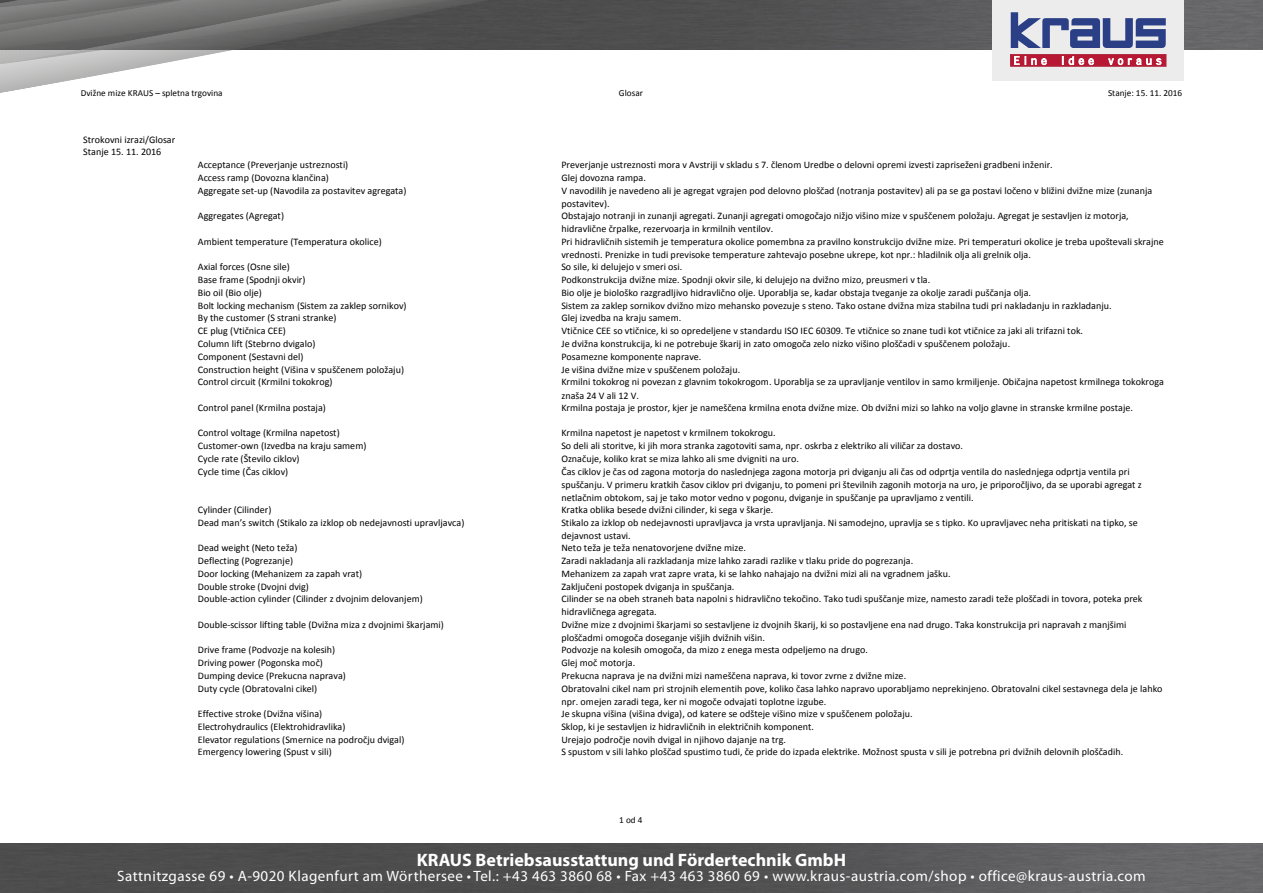
<style>
.page{position:relative;width:1263px;height:893px;background:#fff}
.page>*{position:absolute;margin:0;border:0;box-sizing:border-box;transform-origin:0 0}
.t1{font:700 18px "Myriad Pro";color:#fff}
.t2{font:15px "Myriad Pro";letter-spacing:.03em;color:#fff}
.t3{font:10.05px/13px "Calibri";letter-spacing:.005em;color:#000}
.t4{font:9.3px "Calibri";color:#000}
</style>
<div class="page">
<img style="left:0;top:844px;width:1263px;height:49px">
<img style="left:792px;top:0;width:471px;height:49px">
<svg style="left:0;top:0;width:792px;height:93px"></svg>
<div style="left:993px;top:0;width:191px;height:81px;background:#ececec"></div>
<svg style="left:1013px;top:56px;width:151px;height:8px"></svg>
<div style="left:1011px;top:54px;width:155px;height:12px;border:1px solid #ad2f42"></div>
<svg style="left:1011px;top:12px;width:155px;height:36px"></svg>
<svg style="left:1014px;top:56px;width:5px;height:9px"></svg>
<svg style="left:1032px;top:59px;width:14px;height:6px"></svg>
<svg style="left:1069px;top:57px;width:24px;height:8px"></svg>
<svg style="left:1109px;top:59px;width:52px;height:6px"></svg>
<p class="t4" style="left:81px;top:87px;width:143px">Dvižne mize KRAUS – spletna trgovina</p>
<p class="t4" style="left:619px;top:87px;width:25px">Glosar</p>
<p class="t4" style="left:1108px;top:87px;width:76px">Stanje: 15. 11. 2016</p>
<p class="t3" style="left:83px;top:133px;width:93px">Strokovni izrazi/Glosar<br>Stanje 15. 11. 2016</p>
<p class="t3" style="left:198px;top:158px;width:152px">Acceptance (Preverjanje ustreznosti)</p>
<p class="t3" style="left:561px;top:158px;width:493px">Preverjanje ustreznosti mora v Avstriji v skladu s 7. členom Uredbe o delovni opremi izvesti zapriseženi gradbeni inženir.</p>
<p class="t3" style="left:198px;top:171px;width:133px">Access ramp (Dovozna klančina)</p>
<p class="t3" style="left:561px;top:171px;width:86px">Glej dovozna rampa.</p>
<p class="t3" style="left:198px;top:184px;width:210px">Aggregate set-up (Navodila za postavitev agregata)</p>
<p class="t3" style="left:561px;top:184px;width:592px">V navodilih je navedeno ali je agregat vgrajen pod delovno ploščad (notranja postavitev) ali pa se ga postavi ločeno v bližini dvižne mize (zunanja postavitev).</p>
<p class="t3" style="left:198px;top:209px;width:88px">Aggregates (Agregat)</p>
<p class="t3" style="left:561px;top:209px;width:569px">Obstajajo notranji in zunanji agregati. Zunanji agregati omogočajo nižjo višino mize v spuščenem položaju. Agregat je sestavljen iz motorja, hidravlične črpalke, rezervoarja in krmilnih ventilov.</p>
<p class="t3" style="left:198px;top:235px;width:185px">Ambient temperature (Temperatura okolice)</p>
<p class="t3" style="left:561px;top:235px;width:604px">Pri hidravličnih sistemih je temperatura okolice pomembna za pravilno konstrukcijo dvižne mize. Pri temperaturi okolice je treba upoštevali skrajne vrednosti. Prenizke in tudi previsoke temperature zahtevajo posebne ukrepe, kot npr.: hladilnik olja ali grelnik olja.</p>
<p class="t3" style="left:198px;top:260px;width:93px">Axial forces (Osne sile)</p>
<p class="t3" style="left:561px;top:260px;width:122px">So sile, ki delujejo v smeri osi.</p>
<p class="t3" style="left:198px;top:273px;width:109px">Base frame (Spodnji okvir)</p>
<p class="t3" style="left:561px;top:273px;width:370px">Podkonstrukcija dvižne mize. Spodnji okvir sile, ki delujejo na dvižno mizo, preusmeri v tla.</p>
<p class="t3" style="left:198px;top:286px;width:66px">Bio oil (Bio olje)</p>
<p class="t3" style="left:561px;top:286px;width:471px">Bio olje je biološko razgradljivo hidravlično olje. Uporablja se, kadar obstaja tveganje za okolje zaradi puščanja olja.</p>
<p class="t3" style="left:198px;top:299px;width:210px">Bolt locking mechanism (Sistem za zaklep sornikov)</p>
<p class="t3" style="left:561px;top:299px;width:552px">Sistem za zaklep sornikov dvižno mizo mehansko povezuje s steno. Tako ostane dvižna miza stabilna tudi pri nakladanju in razkladanju.</p>
<p class="t3" style="left:198px;top:312px;width:140px">By the customer (S strani stranke)</p>
<p class="t3" style="left:561px;top:312px;width:121px">Glej izvedba na kraju samem.</p>
<p class="t3" style="left:198px;top:324px;width:90px">CE plug (Vtičnica CEE)</p>
<p class="t3" style="left:561px;top:324px;width:523px">Vtičnice CEE so vtičnice, ki so opredeljene v standardu ISO IEC 60309. Te vtičnice so znane tudi kot vtičnice za jaki ali trifazni tok.</p>
<p class="t3" style="left:198px;top:337px;width:119px">Column lift (Stebrno dvigalo)</p>
<p class="t3" style="left:561px;top:337px;width:450px">Je dvižna konstrukcija, ki ne potrebuje škarij in zato omogoča zelo nizko višino ploščadi v spuščenem položaju.</p>
<p class="t3" style="left:198px;top:350px;width:107px">Component (Sestavni del)</p>
<p class="t3" style="left:561px;top:350px;width:142px">Posamezne komponente naprave.</p>
<p class="t3" style="left:198px;top:363px;width:208px">Construction height (Višina v spuščenem položaju)</p>
<p class="t3" style="left:561px;top:363px;width:180px">Je višina dvižne mize v spuščenem položaju.</p>
<p class="t3" style="left:198px;top:376px;width:136px">Control circuit (Krmilni tokokrog)</p>
<p class="t3" style="left:561px;top:376px;width:604px">Krmilni tokokrog ni povezan z glavnim tokokrogom. Uporablja se za upravljanje ventilov in samo krmiljenje. Običajna napetost krmilnega tokokroga znaša 24 V ali 12 V.</p>
<p class="t3" style="left:198px;top:401px;width:130px">Control panel (Krmilna postaja)</p>
<p class="t3" style="left:561px;top:401px;width:573px">Krmilna postaja je prostor, kjer je nameščena krmilna enota dvižne mize. Ob dvižni mizi so lahko na voljo glavne in stranske krmilne postaje.</p>
<p class="t3" style="left:198px;top:426px;width:143px">Control voltage (Krmilna napetost)</p>
<p class="t3" style="left:561px;top:426px;width:216px">Krmilna napetost je napetost v krmilnem tokokrogu.</p>
<p class="t3" style="left:198px;top:439px;width:170px">Customer-own (Izvedba na kraju samem)</p>
<p class="t3" style="left:561px;top:439px;width:403px">So deli ali storitve, ki jih mora stranka zagotoviti sama, npr. oskrba z elektriko ali viličar za dostavo.</p>
<p class="t3" style="left:198px;top:452px;width:103px">Cycle rate (Število ciklov)</p>
<p class="t3" style="left:561px;top:452px;width:239px">Označuje, koliko krat se miza lahko ali sme dvigniti na uro.</p>
<p class="t3" style="left:198px;top:465px;width:92px">Cycle time (Čas ciklov)</p>
<p class="t3" style="left:561px;top:465px;width:582px">Čas ciklov je čas od zagona motorja do naslednjega zagona motorja pri dviganju ali čas od odprtja ventila do naslednjega odprtja ventila pri spuščanju. V primeru kratkih časov ciklov pri dviganju, to pomeni pri številnih zagonih motorja na uro, je priporočljivo, da se uporabi agregat z netlačnim obtokom, saj je tako motor vedno v pogonu, dviganje in spuščanje pa upravljamo z ventili.</p>
<p class="t3" style="left:198px;top:503px;width:75px">Cylinder (Cilinder)</p>
<p class="t3" style="left:561px;top:503px;width:213px">Kratka oblika besede dvižni cilinder, ki sega v škarje.</p>
<p class="t3" style="left:198px;top:516px;width:268px">Dead man’s switch (Stikalo za izklop ob nedejavnosti upravljavca)</p>
<p class="t3" style="left:561px;top:516px;width:578px">Stikalo za izklop ob nedejavnosti upravljavca ja vrsta upravljanja. Ni samodejno, upravlja se s tipko. Ko upravljavec neha pritiskati na tipko, se dejavnost ustavi.</p>
<p class="t3" style="left:198px;top:541px;width:101px">Dead weight (Neto teža)</p>
<p class="t3" style="left:561px;top:541px;width:186px">Neto teža je teža nenatovorjene dvižne mize.</p>
<p class="t3" style="left:198px;top:554px;width:97px">Deflecting (Pogrezanje)</p>
<p class="t3" style="left:561px;top:554px;width:353px">Zaradi nakladanja ali razkladanja mize lahko zaradi razlike v tlaku pride do pogrezanja.</p>
<p class="t3" style="left:198px;top:567px;width:166px">Door locking (Mehanizem za zapah vrat)</p>
<p class="t3" style="left:561px;top:567px;width:391px">Mehanizem za zapah vrat zapre vrata, ki se lahko nahajajo na dvižni mizi ali na vgradnem jašku.</p>
<p class="t3" style="left:198px;top:580px;width:113px">Double stroke (Dvojni dvig)</p>
<p class="t3" style="left:561px;top:580px;width:174px">Zaključeni postopek dviganja in spuščanja.</p>
<p class="t3" style="left:198px;top:592px;width:226px">Double-action cylinder (Cilinder z dvojnim delovanjem)</p>
<p class="t3" style="left:561px;top:592px;width:582px">Cilinder se na obeh straneh bata napolni s hidravlično tekočino. Tako tudi spuščanje mize, namesto zaradi teže ploščadi in tovora, poteka prek hidravličnega agregata.</p>
<p class="t3" style="left:198px;top:618px;width:248px">Double-scissor lifting table (Dvižna miza z dvojnimi škarjami)</p>
<p class="t3" style="left:561px;top:618px;width:566px">Dvižne mize z dvojnimi škarjami so sestavljene iz dvojnih škarij, ki so postavljene ena nad drugo. Taka konstrukcija pri napravah z manjšimi ploščadmi omogoča doseganje višjih dvižnih višin.</p>
<p class="t3" style="left:198px;top:643px;width:139px">Drive frame (Podvozje na kolesih)</p>
<p class="t3" style="left:561px;top:643px;width:308px">Podvozje na kolesih omogoča, da mizo z enega mesta odpeljemo na drugo.</p>
<p class="t3" style="left:198px;top:656px;width:127px">Driving power (Pogonska moč)</p>
<p class="t3" style="left:561px;top:656px;width:75px">Glej moč motorja.</p>
<p class="t3" style="left:198px;top:669px;width:150px">Dumping device (Prekucna naprava)</p>
<p class="t3" style="left:561px;top:669px;width:346px">Prekucna naprava je na dvižni mizi nameščena naprava, ki tovor zvrne z dvižne mize.</p>
<p class="t3" style="left:198px;top:682px;width:121px">Duty cycle (Obratovalni cikel)</p>
<p class="t3" style="left:561px;top:682px;width:603px">Obratovalni cikel nam pri strojnih elementih pove, koliko časa lahko napravo uporabljamo neprekinjeno. Obratovalni cikel sestavnega dela je lahko npr. omejen zaradi tega, ker ni mogoče odvajati toplotne izgube.</p>
<p class="t3" style="left:198px;top:707px;width:126px">Effective stroke (Dvižna višina)</p>
<p class="t3" style="left:561px;top:707px;width:353px">Je skupna višina (višina dviga), od katere se odšteje višino mize v spuščenem položaju.</p>
<p class="t3" style="left:198px;top:720px;width:149px">Electrohydraulics (Elektrohidravlika)</p>
<p class="t3" style="left:561px;top:720px;width:254px">Sklop, ki je sestavljen iz hidravličnih in električnih komponent.</p>
<p class="t3" style="left:198px;top:733px;width:208px">Elevator regulations (Smernice na področju dvigal)</p>
<p class="t3" style="left:561px;top:733px;width:226px">Urejajo področje novih dvigal in njihovo dajanje na trg.</p>
<p class="t3" style="left:198px;top:746px;width:135px">Emergency lowering (Spust v sili)</p>
<p class="t3" style="left:561px;top:746px;width:563px">S spustom v sili lahko ploščad spustimo tudi, če pride do izpada elektrike. Možnost spusta v sili je potrebna pri dvižnih delovnih ploščadih.</p>
<p class="t4" style="left:619px;top:814px;width:25px">1 od 4</p>
<h1 class="t1" style="left:417px;top:848px;width:431px">KRAUS Betriebsausstattung und Fördertechnik GmbH</h1>
<h2 class="t2" style="left:117px;top:867px;width:1030px">Sattnitzgasse 69 • A-9020 Klagenfurt am Wörthersee • Tel.: +43 463 3860 68 • Fax +43 463 3860 69 • www.kraus-austria.com/shop • office@kraus-austria.com</h2>
</div>
